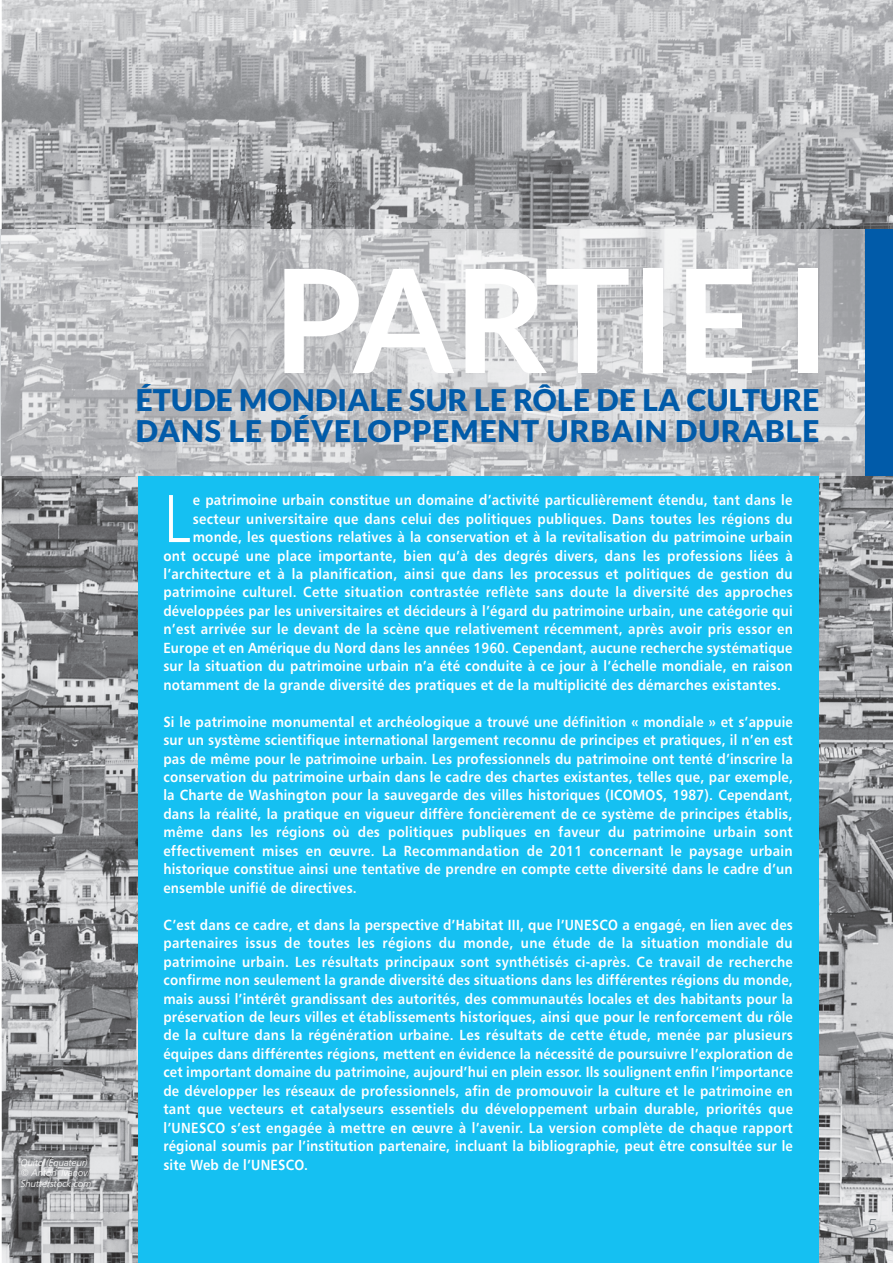
<style>
.page{position:relative;width:893px;height:1263px;background:#fff}
.page>*{position:absolute;margin:0;border:0;box-sizing:border-box;transform-origin:0 0}
.t1{font:700 144px "Lato";color:#fff}
.t2{font:67.8px "Humanist 777 BT Light B";color:#fff;scale:.9 1}
.t3{font:900 30px/31.5px "Lato";letter-spacing:.01em;color:#015ba9}
.t4{font:300 18px "Lato";color:#5a6267}
.t5{font:14.7px/18.5px "Humanist 777 BT Bold B";letter-spacing:.015em;color:#fff;text-align:justify;scale:.9 1}
.t6{font:9.75px/10.5px "Humanist 777 BT Light Italic B";letter-spacing:-.01em;color:#fff}
</style>
<div class="page">
<img style="left:2px;top:0;width:891px;height:1263px">
<hr style="left:0;top:229px;width:2px;height:247px;background:#d6d9dc">
<img style="left:2px;top:229px;width:863px;height:247px">
<div style="left:138px;top:476px;width:680px;height:787px;background:#15c0f2"></div>
<div style="left:865px;top:229px;width:28px;height:247px;background:#015ba9"></div>
<p class="t6" style="left:21px;top:1158px;width:77px">Quito (Équateur) © Anton_Ivanov/<br>Shutterstock.com*</p>
<h1 class="t1" style="left:273px;top:239px;width:559px">PARTIE I</h1>
<h3 class="t3" style="left:136px;top:385px;width:685px">ÉTUDE MONDIALE SUR LE RÔLE DE LA CULTURE<br>DANS LE DÉVELOPPEMENT URBAIN DURABLE</h3>
<h2 class="t2" style="left:163px;top:492px;width:31px">L</h2>
<p class="t5" style="left:193px;top:492px;width:667px">e patrimoine urbain constitue un domaine d’activité particulièrement étendu, tant dans le</p>
<p class="t5" style="left:193px;top:510px;width:668px">secteur universitaire que dans celui des politiques publiques. Dans toutes les régions du</p>
<p class="t5" style="left:193px;top:529px;width:668px">monde, les questions relatives à la conservation et à la revitalisation du patrimoine urbain</p>
<p class="t5" style="left:163px;top:547px;width:701px">ont occupé une place importante, bien qu’à des degrés divers, dans les professions liées à</p>
<p class="t5" style="left:163px;top:566px;width:701px">l’architecture et à la planification, ainsi que dans les processus et politiques de gestion du</p>
<p class="t5" style="left:163px;top:584px;width:701px">patrimoine culturel. Cette situation contrastée reflète sans doute la diversité des approches</p>
<p class="t5" style="left:163px;top:603px;width:701px">développées par les universitaires et décideurs à l’égard du patrimoine urbain, une catégorie qui</p>
<p class="t5" style="left:163px;top:621px;width:701px">n’est arrivée sur le devant de la scène que relativement récemment, après avoir pris essor en</p>
<p class="t5" style="left:163px;top:640px;width:700px">Europe et en Amérique du Nord dans les années 1960. Cependant, aucune recherche systématique</p>
<p class="t5" style="left:163px;top:658px;width:700px">sur la situation du patrimoine urbain n’a été conduite à ce jour à l’échelle mondiale, en raison</p>
<p class="t5" style="left:163px;top:677px;width:688px">notamment de la grande diversité des pratiques et de la multiplicité des démarches existantes.</p>
<p class="t5" style="left:163px;top:713px;width:701px">Si le patrimoine monumental et archéologique a trouvé une définition « mondiale » et s’appuie sur un système scientifique international largement reconnu de principes et pratiques, il n’en est pas de même pour le patrimoine urbain. Les professionnels du patrimoine ont tenté d’inscrire la conservation du patrimoine urbain dans le cadre des chartes existantes, telles que, par exemple, la Charte de Washington pour la sauvegarde des villes historiques (ICOMOS, 1987). Cependant, dans la réalité, la pratique en vigueur diffère foncièrement de ce système de principes établis, même dans les régions où des politiques publiques en faveur du patrimoine urbain sont effectivement mises en œuvre. La Recommandation de 2011 concernant le paysage urbain historique constitue ainsi une tentative de prendre en compte cette diversité dans le cadre d’un ensemble unifié de directives.</p>
<p class="t5" style="left:163px;top:916px;width:701px">C’est dans ce cadre, et dans la perspective d’Habitat III, que l’UNESCO a engagé, en lien avec des partenaires issus de toutes les régions du monde, une étude de la situation mondiale du patrimoine urbain. Les résultats principaux sont synthétisés ci-après. Ce travail de recherche confirme non seulement la grande diversité des situations dans les différentes régions du monde, mais aussi l’intérêt grandissant des autorités, des communautés locales et des habitants pour la préservation de leurs villes et établissements historiques, ainsi que pour le renforcement du rôle de la culture dans la régénération urbaine. Les résultats de cette étude, menée par plusieurs équipes dans différentes régions, mettent en évidence la nécessité de poursuivre l’exploration de cet important domaine du patrimoine, aujourd’hui en plein essor. Ils soulignent enfin l’importance de développer les réseaux de professionnels, afin de promouvoir la culture et le patrimoine en tant que vecteurs et catalyseurs essentiels du développement urbain durable, priorités que l’UNESCO s’est engagée à mettre en œuvre à l’avenir. La version complète de chaque rapport régional soumis par l’institution partenaire, incluant la bibliographie, peut être consultée sur le site Web de l’UNESCO.</p>
<p class="t4" style="left:867px;top:1216px;width:12px">5</p>
</div>
